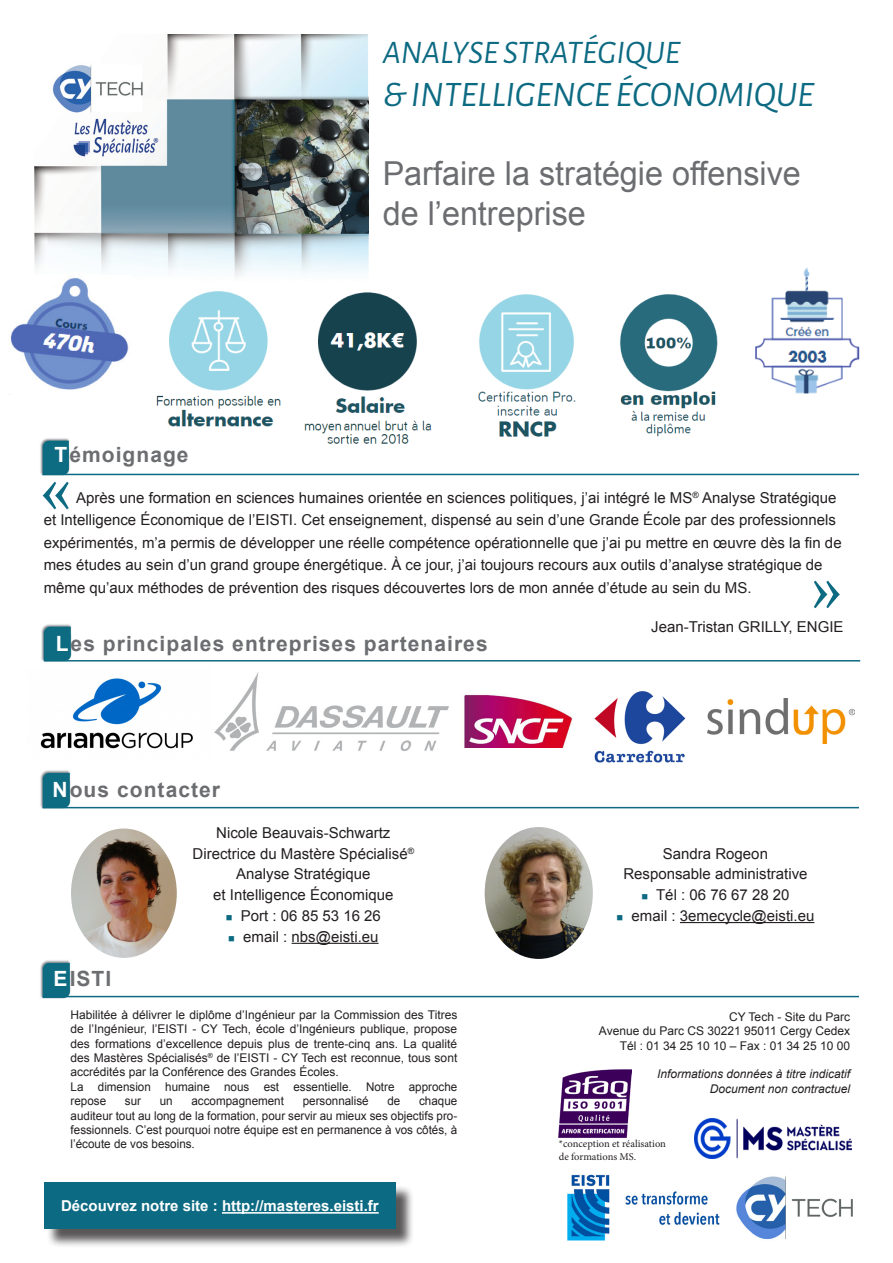
<style>
.page{position:relative;width:893px;height:1263px;background:#fff}
.page>*{position:absolute;margin:0;border:0;box-sizing:border-box;transform-origin:0 0}
.t1{font:75px "Minion Pro";color:#0c6a82}
.t2{font:italic 36px "Alegreya Sans";color:#0c6a82}
.t3{font:33px "Arial";color:#6c6d70}
.t4{font:italic 33px "Alegreya Sans";color:#0c6a82}
.t5{font:700 21px "Arial";letter-spacing:.05em;color:#6c6d70}
.t6{font:15px/22.5px "Arial";color:#231f20}
.t7{font:700 15px "Arial";color:#fff}
.t8{font:12px/14.4px "Arial";color:#231f20;text-align:justify}
.t9{font:italic 12px "Arial";color:#231f20}
.t10{font:10.5px "Minion Pro";color:#231f20}
.s1{color:#fff}
.s2{color:#0c6a82}
</style>
<div class="page">
<hr style="left:292px;top:943px;width:87px;height:1px;background:#231f20">
<hr style="left:680px;top:922px;width:134px;height:1px;background:#231f20">
<img style="left:73px;top:830px;width:102px;height:126px">
<div style="left:70px;top:827px;width:108px;height:132px;border:2px solid #fff;border-radius:50%"></div>
<img style="left:41px;top:624px;width:30px;height:38px">
<img style="left:40px;top:770px;width:30px;height:39px">
<hr style="left:44px;top:660px;width:816px;height:1px;background:#0c6a82">
<hr style="left:43px;top:807px;width:816px;height:1px;background:#0c6a82">
<img style="left:40px;top:960px;width:30px;height:38px">
<hr style="left:43px;top:996px;width:816px;height:1px;background:#0c6a82">
<div style="left:46px;top:1184px;width:368px;height:64px;background:#231f20;opacity:.75"></div>
<div style="left:44px;top:1182px;width:352px;height:47px;background:#0c6a82"></div>
<hr style="left:222px;top:1212px;width:157px;height:2px;background:#fff">
<img style="left:34px;top:34px;width:334px;height:243px">
<img style="left:40px;top:438px;width:30px;height:38px">
<hr style="left:43px;top:474px;width:816px;height:1px;background:#0c6a82">
<img style="left:707px;top:699px;width:147px;height:45px">
<img style="left:594px;top:691px;width:92px;height:72px">
<img style="left:214px;top:672px;width:235px;height:79px">
<img style="left:464px;top:694px;width:108px;height:54px">
<img style="left:40px;top:678px;width:153px;height:71px">
<img style="left:755px;top:267px;width:105px;height:127px">
<img style="left:8px;top:276px;width:123px;height:119px">
<img style="left:156px;top:291px;width:125px;height:136px">
<img style="left:478px;top:294px;width:98px;height:143px">
<img style="left:620px;top:294px;width:98px;height:143px">
<img style="left:304px;top:292px;width:128px;height:152px">
<img style="left:567px;top:1174px;width:286px;height:67px">
<img style="left:694px;top:1119px;width:157px;height:39px">
<img style="left:559px;top:1070px;width:73px;height:67px">
<img style="left:485px;top:827px;width:108px;height:132px">
<p class="t4" style="left:383px;top:30px;width:299px">ANALYSE STRATÉGIQUE</p>
<p class="t2" style="left:383px;top:70px;width:433px">&amp; INTELLIGENCE ÉCONOMIQUE</p>
<p class="t3" style="left:383px;top:152px;width:420px">Parfaire la stratégie offensive</p>
<p class="t3" style="left:383px;top:192px;width:205px">de l’entreprise</p>
<p class="t5" style="left:54px;top:441px;width:136px"><span class="s1">T</span>émoignage</p>
<p class="t6" style="left:44px;top:486px;width:799px;text-indent:32px">Après une formation en sciences humaines orientée en sciences politiques, j’ai intégré le MS<sup>®</sup> Analyse Stratégique et Intelligence Économique de l’EISTI. Cet enseignement, dispensé au sein d’une Grande École par des professionnels expérimentés, m’a permis de développer une réelle compétence opérationnelle que j’ai pu mettre en œuvre dès la fin de mes études au sein d’un grand groupe énergétique. À ce jour, j’ai toujours recours aux outils d’analyse stratégique de même qu’aux méthodes de prévention des risques découvertes lors de mon année d’étude au sein du MS.</p>
<p class="t6" style="left:651px;top:615px;width:194px">Jean-Tristan GRILLY, ENGIE</p>
<p class="t1" style="left:39px;top:438px;width:35px">«</p>
<p class="t1" style="left:843px;top:652px;width:35px;rotate:-180deg">«</p>
<p class="t5" style="left:56px;top:629px;width:433px"><span class="s1">L</span>es principales entreprises partenaires</p>
<p class="t5" style="left:53px;top:775px;width:169px"><span class="s1">N</span>ous contacter</p>
<p class="t5" style="left:54px;top:965px;width:59px"><span class="s1">E</span>ISTI</p>
<p class="t6" style="left:216px;top:822px;width:176px">Nicole Beauvais-Schwartz</p>
<p class="t6" style="left:193px;top:842px;width:223px">Directrice du Mastère Spécialisé<sup>®</sup></p>
<p class="t6" style="left:236px;top:863px;width:136px">Analyse Stratégique</p>
<p class="t6" style="left:213px;top:884px;width:182px">et Intelligence Économique</p>
<p class="t6" style="left:226px;top:905px;width:157px"><span class="s2">■</span> Port : 06 85 53 16 26</p>
<p class="t6" style="left:228px;top:925px;width:152px"><span class="s2">■</span> email : nbs@eisti.eu</p>
<p class="t8" style="left:71px;top:1007px;width:388px">Habilitée à délivrer le diplôme d’Ingénieur par la Commission des Titres de l’Ingénieur, l’EISTI - CY Tech, école d’Ingénieurs publique, propose des formations d’excellence depuis plus de trente-cinq ans. La qualité des Mastères Spécialisés<sup>®</sup> de l’EISTI - CY Tech est reconnue, tous sont accrédités par la Conférence des Grandes Écoles.</p>
<p class="t8" style="left:71px;top:1079px;width:388px">La dimension humaine nous est essentielle. Notre approche repose</p>
<p class="t8" style="left:125px;top:1094px;width:18px">sur</p>
<p class="t8" style="left:160px;top:1094px;width:14px">un</p>
<p class="t8" style="left:191px;top:1094px;width:94px">accompagnement</p>
<p class="t8" style="left:303px;top:1094px;width:67px">personnalisé</p>
<p class="t8" style="left:387px;top:1094px;width:14px">de</p>
<p class="t8" style="left:71px;top:1094px;width:388px;text-indent:348px">chaque auditeur tout au long de la formation, pour servir au mieux ses objectifs pro&shy;fessionnels. C’est pourquoi notre équipe est en permanence à vos côtés, à l’écoute de vos besoins.</p>
<p class="t7" style="left:61px;top:1196px;width:319px">Découvrez notre site : http://masteres.eisti.fr</p>
<p class="t6" style="left:663px;top:842px;width:107px">Sandra Rogeon</p>
<p class="t6" style="left:623px;top:863px;width:186px">Responsable administrative</p>
<p class="t6" style="left:641px;top:884px;width:150px"><span class="s2">■</span> Tél : 06 76 67 28 20</p>
<p class="t6" style="left:616px;top:905px;width:199px"><span class="s2">■</span> email : 3emecycle@eisti.eu</p>
<p class="t8" style="left:729px;top:1009px;width:122px">CY Tech - Site du Parc</p>
<p class="t8" style="left:599px;top:1024px;width:253px">Avenue du Parc CS 30221 95011 Cergy Cedex</p>
<p class="t8" style="left:620px;top:1038px;width:232px">Tél : 01 34 25 10 10 – Fax : 01 34 25 10 00</p>
<p class="t9" style="left:657px;top:1066px;width:194px">Informations données à titre indicatif</p>
<p class="t9" style="left:710px;top:1081px;width:142px">Document non contractuel</p>
<p class="t10" style="left:559px;top:1136px;width:109px">*conception et réalisation</p>
<p class="t10" style="left:559px;top:1149px;width:79px">de formations MS.</p>
</div>
